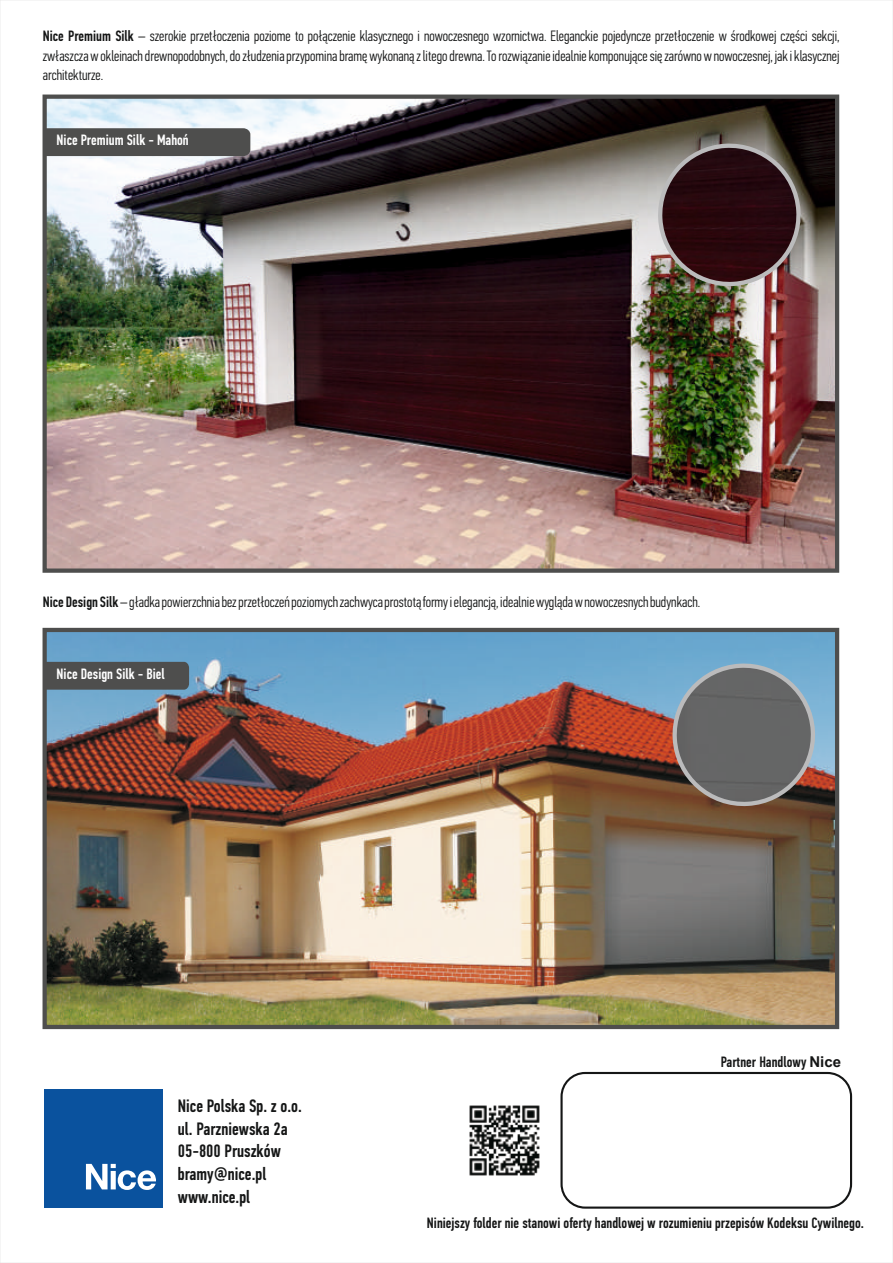
<style>
.page{position:relative;width:893px;height:1263px;background:#fff}
.page>*{position:absolute;margin:0;border:0;box-sizing:border-box;transform-origin:0 0}
.t1{font:500 18px/22.8px "PF Din Text Comp Pro";color:#151616}
.t2{font:300 15px/19.6px "PF Din Text Comp Pro";color:#151616;text-align:justify}
.t3{font:500 15px "PF Din Text Comp Pro";color:#151616}
.t4{font:500 15px "PF Din Text Comp Pro";color:#fff}
.s1{font-weight:500}
.s2{font-family:"Arial";font-weight:700}
</style>
<div class="page">
<img style="left:48px;top:100px;width:786px;height:468px">
<div style="left:43px;top:95px;width:796px;height:478px;border:4px solid #4e4e4d"></div>
<div style="left:45px;top:1089px;width:118px;height:119px;background:#0a529e"></div>
<svg style="left:86px;top:1164px;width:70px;height:26px"></svg>
<div style="left:560px;top:1072px;width:292px;height:137px;background:#fff;border:2px solid #151616;border-radius:24px"></div>
<img style="left:48px;top:633px;width:786px;height:391px">
<div style="left:48px;top:662px;width:141px;height:28px;background:#4e4e4d"></div>
<img style="left:469px;top:1105px;width:71px;height:71px">
<div style="left:43px;top:628px;width:796px;height:401px;border:4px solid #4e4e4d"></div>
<svg style="left:668px;top:661px;width:152px;height:150px;background:#6f7173"></svg>
<div style="left:44px;top:128px;width:206px;height:28px;background:#4e4e4d"></div>
<img style="left:654px;top:141px;width:151px;height:150px">
<p class="t2" style="left:43px;top:27px;width:798px"><span class="s1">Nice Premium Silk</span> – szerokie przetłoczenia poziome to połączenie klasycznego i nowoczesnego wzornictwa. Eleganckie pojedyncze przetłoczenie w środkowej części sekcji, zwłaszcza w okleinach drewnopodobnych, do złudzenia przypomina bramę wykonaną z litego drewna. To rozwiązanie idealnie komponujące się zarówno w nowoczesnej, jak i klasycznej architekturze.</p>
<p class="t4" style="left:57px;top:134px;width:134px">Nice Premium Silk - Mahoń</p>
<p class="t2" style="left:43px;top:593px;width:659px"><span class="s1">Nice Design Silk</span>– gładka powierzchnia bez przetłoczeń poziomych zachwyca prostotą formy i elegancją, idealnie wygląda w nowoczesnych budynkach.</p>
<p class="t4" style="left:57px;top:668px;width:110px">Nice Design Silk - Biel</p>
<p class="t1" style="left:178px;top:1096px;width:125px">Nice Polska Sp. z o.o. ul. Parzniewska 2a<br>05-800 Pruszków bramy@nice.pl www.nice.pl</p>
<p class="t3" style="left:721px;top:1056px;width:122px">Partner Handlowy <span class="s2">Nice</span></p>
<p class="t3" style="left:427px;top:1217px;width:438px">Niniejszy folder nie stanowi oferty handlowej w rozumieniu przepisów Kodeksu Cywilnego.</p>
</div>
